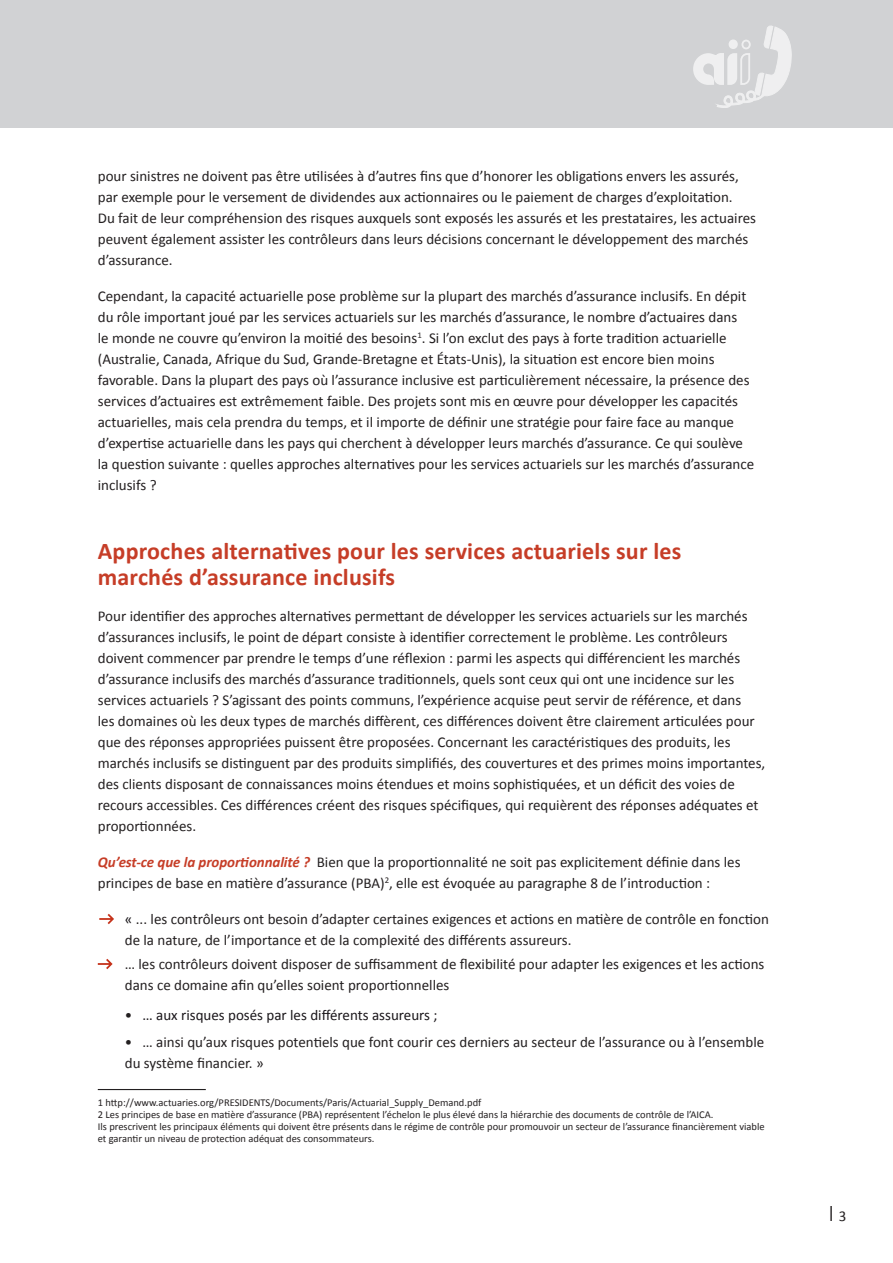
<style>
.page{position:relative;width:893px;height:1263px;background:#fff}
.page>*{position:absolute;margin:0;border:0;box-sizing:border-box;transform-origin:0 0}
.t1{font:700 24px/26.4px "Calibri";letter-spacing:.01em;color:#c63d27}
.t2{font:15px/21px "Calibri";color:#231f20}
.t3{font:15px "Calibri";color:#1a161a}
.t4{font:700 15px "DIN Alternate";color:#231f20}
.t5{font:10.5px/12px "Calibri";color:#231f20}
.s1{font-weight:700;font-style:italic;color:#c63d27}
.s2{color:#1a161a}
.s3{color:#231f20}
.s4{font-family:"Calibri";font-weight:400}
</style>
<div class="page">
<div style="left:0;top:0;width:893px;height:128px;background:#d1d2d4"></div>
<svg style="left:693px;top:25px;width:99px;height:83px"></svg>
<svg style="left:99px;top:914px;width:15px;height:10px"></svg>
<svg style="left:98px;top:959px;width:15px;height:10px"></svg>
<hr style="left:98px;top:1089px;width:108px;height:1px;background:#231f20">
<p class="t2" style="left:98px;top:166px;width:660px">pour sinistres ne doivent pas être utilisées à d’autres fins que d’honorer les obligations envers les assurés, par exemple pour le versement de dividendes aux actionnaires ou le paiement de charges d’exploitation.<br>Du fait de leur compréhension des risques auxquels sont exposés les assurés et les prestataires, les actuaires peuvent également assister les contrôleurs dans leurs décisions concernant le développement des marchés d’assurance.</p>
<p class="t2" style="left:98px;top:286px;width:658px">Cependant, la capacité actuarielle pose problème sur la plupart des marchés d’assurance inclusifs. En dépit du rôle important joué par les services actuariels sur les marchés d’assurance, le nombre d’actuaires dans<br>le monde ne couvre qu’environ la moitié des besoins<sup>1</sup>. Si l’on exclut des pays à forte tradition actuarielle (Australie, Canada, Afrique du Sud, Grande-Bretagne et États-Unis), la situation est encore bien moins favorable. Dans la plupart des pays où l’assurance inclusive est particulièrement nécessaire, la présence des services d’actuaires est extrêmement faible. Des projets sont mis en œuvre pour développer les capacités actuarielles, mais cela prendra du temps, et il importe de définir une stratégie pour faire face au manque d’expertise actuarielle dans les pays qui cherchent à développer leurs marchés d’assurance. Ce qui soulève la question suivante : quelles approches alternatives pour les services actuariels sur les marchés d’assurance inclusifs ?</p>
<h1 class="t1" style="left:98px;top:538px;width:585px">Approches alternatives pour les services actuariels sur les marchés d’assurance inclusifs</h1>
<p class="t2" style="left:98px;top:606px;width:669px">Pour identifier des approches alternatives permettant de développer les services actuariels sur les marchés d’assurances inclusifs, le point de départ consiste à identifier correctement le problème. Les contrôleurs doivent commencer par prendre le temps d’une réflexion : parmi les aspects qui différencient les marchés d’assurance inclusifs des marchés d’assurance traditionnels, quels sont ceux qui ont une incidence sur les services actuariels ? S’agissant des points communs, l’expérience acquise peut servir de référence, et dans<br>les domaines où les deux types de marchés diffèrent, ces différences doivent être clairement articulées pour que des réponses appropriées puissent être proposées. Concernant les caractéristiques des produits, les marchés inclusifs se distinguent par des produits simplifiés, des couvertures et des primes moins importantes, des clients disposant de connaissances moins étendues et moins sophistiquées, et un déficit des voies de recours accessibles. Ces différences créent des risques spécifiques, qui requièrent des réponses adéquates et proportionnées.</p>
<p class="t2" style="left:98px;top:852px;width:644px"><span class="s1">Qu’est-ce que la proportionnalité ?</span> Bien que la proportionnalité ne soit pas explicitement définie dans les principes de base en matière d’assurance (PBA)<sup>2</sup>, elle est évoquée au paragraphe 8 de l’introduction :</p>
<p class="t2" style="left:125px;top:909px;width:646px"><span class="s2">«</span> ... les contrôleurs ont besoin d’adapter certaines exigences et actions en matière de contrôle en fonction de la nature, de l’importance et de la complexité des différents assureurs.</p>
<p class="t2" style="left:125px;top:954px;width:641px">… les contrôleurs doivent disposer de suffisamment de flexibilité pour adapter les exigences et les actions dans ce domaine afin qu’elles soient proportionnelles</p>
<p class="t3" style="left:125px;top:1006px;width:314px"><span class="s3">•</span> … aux risques posés par les différents assureurs ;</p>
<p class="t2" style="left:125px;top:1032px;width:641px">• … ainsi qu’aux risques potentiels que font courir ces derniers au secteur de l’assurance ou à l’ensemble du système financier. »</p>
<p class="t5" style="left:98px;top:1096px;width:668px">1 http://www.actuaries.org/PRESIDENTS/Documents/Paris/Actuarial_Supply_Demand.pdf<br>2 Les principes de base en matière d’assurance (PBA) représentent l’échelon le plus élevé dans la hiérarchie des documents de contrôle de l’AICA.<br>Ils prescrivent les principaux éléments qui doivent être présents dans le régime de contrôle pour promouvoir un secteur de l’assurance financièrement viable et garantir un niveau de protection adéquat des consommateurs.</p>
<p class="t4" style="left:824px;top:1205px;width:24px">︱<span class="s4">3</span></p>
</div>
